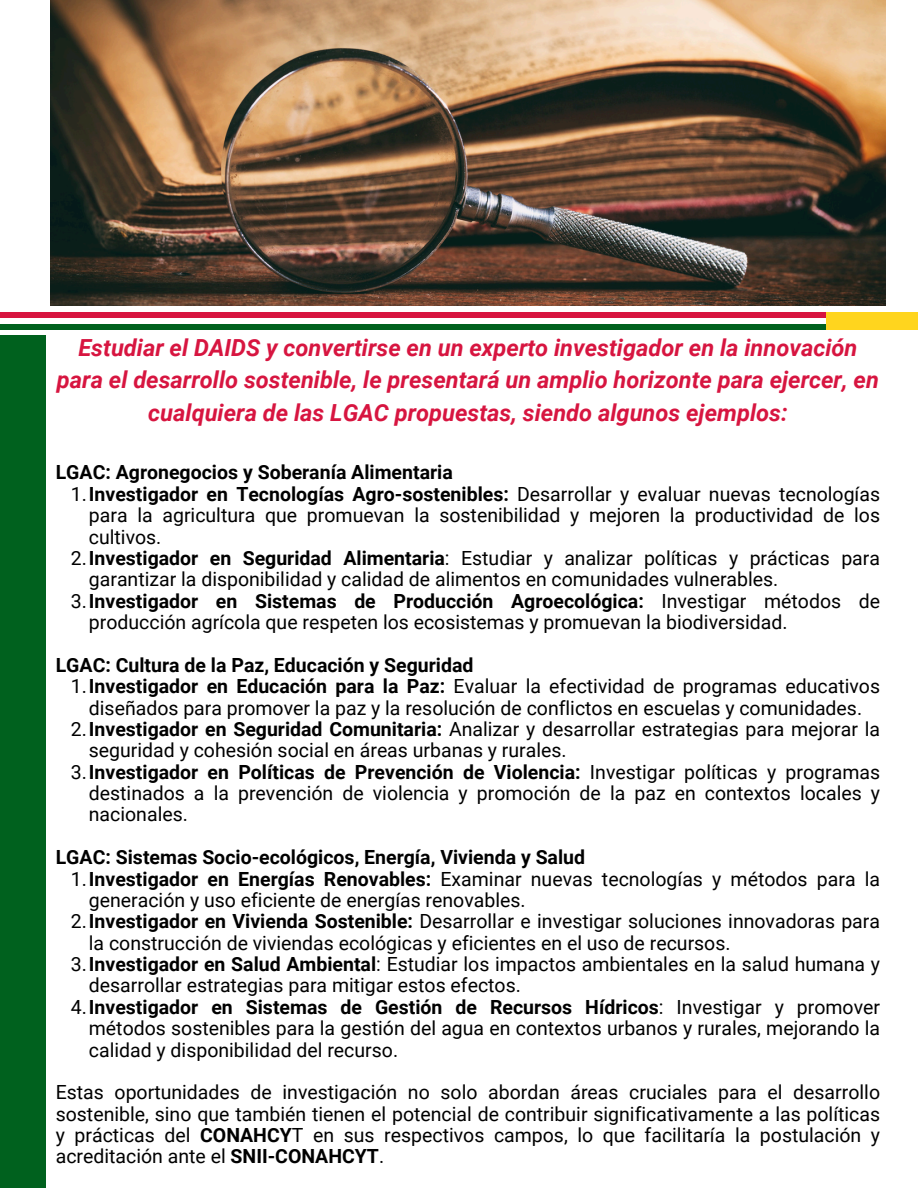
<style>
.page{position:relative;width:918px;height:1188px;background:#fff}
.page>*{position:absolute;margin:0;border:0;box-sizing:border-box;transform-origin:0 0}
.t1{font:italic 700 23.55px/32.7px "Roboto";color:#d71540;text-align:center}
.t2{font:19.5px/21.3px "Roboto";color:#000}
.t3{font:700 19.5px "Roboto";color:#000}
.s1{font-weight:700}
</style>
<div class="page">
<div style="left:0;top:336px;width:45px;height:852px;background:#00611e"></div>
<div style="left:0;top:312px;width:826px;height:6px;background:#d71540"></div>
<div style="left:0;top:324px;width:826px;height:5px;background:#00611e"></div>
<div style="left:826px;top:312px;width:92px;height:17px;background:#ffd51e"></div>
<img style="left:50px;top:0;width:835px;height:306px">
<h1 class="t1" style="left:57px;top:331px;width:823px">Estudiar el DAIDS y convertirse en un experto investigador en la innovación para el desarrollo sostenible, le presentará un amplio horizonte para ejercer, en cualquiera de las LGAC propuestas, siendo algunos ejemplos:</h1>
<h2 class="t3" style="left:56px;top:461px;width:399px">LGAC: Agronegocios y Soberanía Alimentaria</h2>
<p class="t2" style="left:89px;top:484px;width:793px;text-align:justify;text-indent:-18px">1.<span class="s1">Investigador en Tecnologías Agro-sostenibles:</span> Desarrollar y evaluar nuevas tecnologías para la agricultura que promuevan la sostenibilidad y mejoren la productividad de los cultivos.</p>
<p class="t2" style="left:89px;top:548px;width:793px;text-indent:-18px">2.<span class="s1">Investigador en Seguridad Alimentaria</span>: Estudiar y analizar políticas y prácticas para garantizar la disponibilidad y calidad de alimentos en comunidades vulnerables.</p>
<p class="t2" style="left:89px;top:590px;width:793px;text-indent:-18px">3.<span class="s1">Investigador en Sistemas de Producción Agroecológica:</span> Investigar métodos de producción agrícola que respeten los ecosistemas y promuevan la biodiversidad.</p>
<h2 class="t3" style="left:56px;top:654px;width:419px">LGAC: Cultura de la Paz, Educación y Seguridad</h2>
<p class="t2" style="left:71px;top:676px;width:811px;text-align:center">1.<span class="s1">Investigador en Educación para la Paz:</span> Evaluar la efectividad de programas educativos diseñados para promover la paz y la resolución de conflictos en escuelas y comunidades.</p>
<p class="t2" style="left:89px;top:719px;width:793px;text-indent:-18px">2.<span class="s1">Investigador en Seguridad Comunitaria:</span> Analizar y desarrollar estrategias para mejorar la seguridad y cohesión social en áreas urbanas y rurales.</p>
<p class="t2" style="left:89px;top:761px;width:793px;text-align:justify;text-indent:-18px">3.<span class="s1">Investigador en Políticas de Prevención de Violencia:</span> Investigar políticas y programas destinados a la prevención de violencia y promoción de la paz en contextos locales y nacionales.</p>
<h2 class="t3" style="left:56px;top:846px;width:531px">LGAC: Sistemas Socio-ecológicos, Energía, Vivienda y Salud</h2>
<p class="t2" style="left:89px;top:868px;width:793px;text-indent:-18px">1.<span class="s1">Investigador en Energías Renovables:</span> Examinar nuevas tecnologías y métodos para la generación y uso eficiente de energías renovables.</p>
<p class="t2" style="left:89px;top:911px;width:793px;text-indent:-18px">2.<span class="s1">Investigador en Vivienda Sostenible:</span> Desarrollar e investigar soluciones innovadoras para la construcción de viviendas ecológicas y eficientes en el uso de recursos.</p>
<p class="t2" style="left:89px;top:954px;width:793px;text-indent:-18px">3.<span class="s1">Investigador en Salud Ambiental</span>: Estudiar los impactos ambientales en la salud humana y desarrollar estrategias para mitigar estos efectos.</p>
<p class="t2" style="left:89px;top:997px;width:793px;text-align:justify;text-indent:-18px">4.<span class="s1">Investigador en Sistemas de Gestión de Recursos Hídricos</span>: Investigar y promover métodos sostenibles para la gestión del agua en contextos urbanos y rurales, mejorando la calidad y disponibilidad del recurso.</p>
<p class="t2" style="left:56px;top:1082px;width:826px;text-align:justify">Estas oportunidades de investigación no solo abordan áreas cruciales para el desarrollo sostenible, sino que también tienen el potencial de contribuir significativamente a las políticas y prácticas del <span class="s1">CONAHCY</span>T en sus respectivos campos, lo que facilitaría la postulación y acreditación ante el <span class="s1">SNII-CONAHCYT</span>.</p>
</div>
